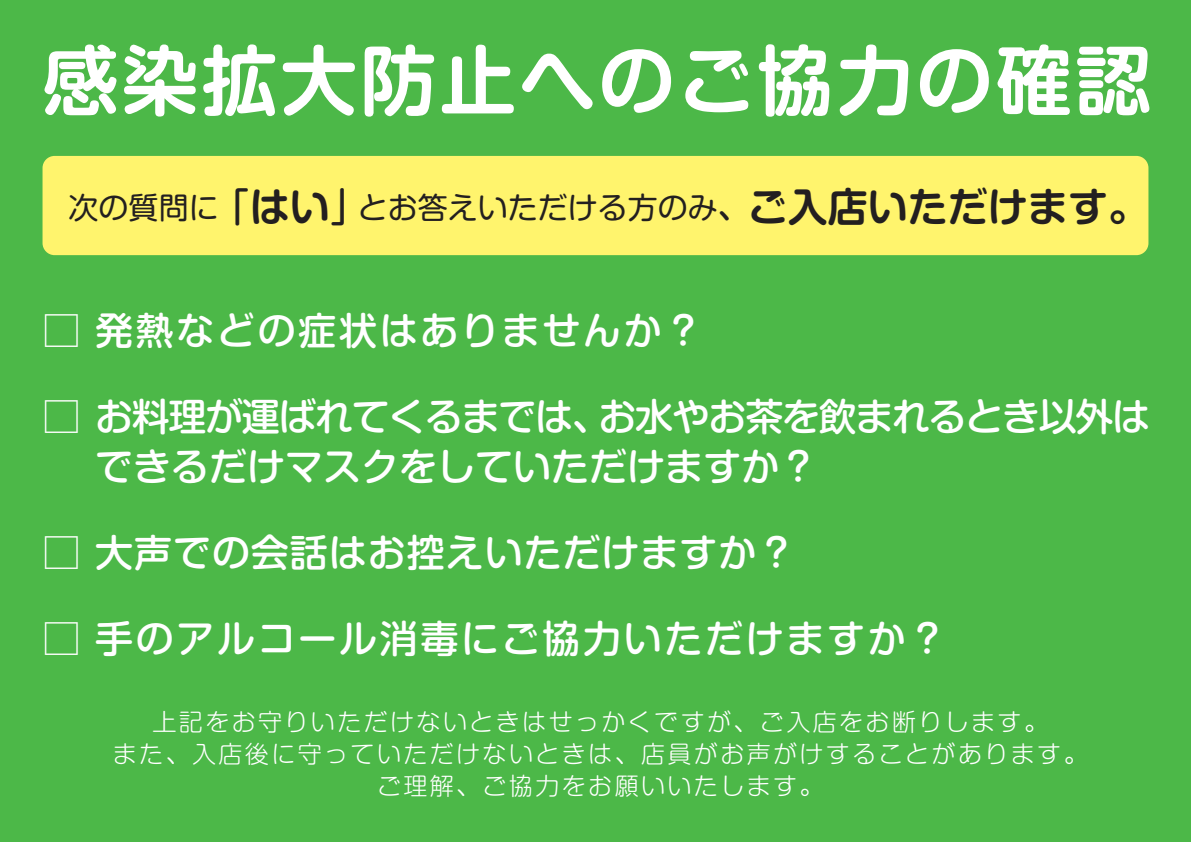
<style>
.page{position:relative;width:1191px;height:842px;background:#4cb848}
.page>*{position:absolute;margin:0;border:0;box-sizing:border-box;transform-origin:0 0}
.t1{font:700 76px "Shin M Go Pro De";letter-spacing:.045em;color:#fff}
.t2{font:500 38px/50px "Shin M Go Pro";letter-spacing:-.035em;color:#fff}
.t3{font:500 38px "Shin M Go Pro";letter-spacing:.07em;color:#fff}
.t4{font:500 38px "Shin M Go Pro";letter-spacing:.025em;color:#fff}
.t5{font:30px "Shin M Go Pro";color:#231f20}
.t6{font:300 24px/32px "Shin M Go Pro";letter-spacing:.1em;color:#fff;text-align:center}
.s1{font-size:40px}
.s2{font-family:"Shin M Go Pro De";font-weight:700;font-size:40px}
.s3{font-weight:500}
</style>
<div class="page">
<div style="left:43px;top:156px;width:1105px;height:99px;background:#fff46d;border-radius:12px"></div>
<h1 class="t1" style="left:43px;top:19px;width:1110px">感染拡大防止へのご協力の確認</h1>
<p class="t5" style="left:69px;top:183px;width:1080px">次の質問に<span class="s1">「</span><span class="s2">はい</span><span class="s1">」</span>とお答えいただける方のみ<span class="s3">、</span><span class="s2">ご入店いただけます。</span></p>
<h2 class="t3" style="left:43px;top:300px;width:661px">□ 発熱などの症状はありませんか？</h2>
<h2 class="t2" style="left:43px;top:387px;width:1109px">□ お料理が運ばれてくるまでは、お水やお茶を飲まれるとき以外は　 できるだけマスクをしていただけますか？</h2>
<h2 class="t4" style="left:43px;top:522px;width:754px">□ 大声での会話はお控えいただけますか？</h2>
<h2 class="t3" style="left:43px;top:608px;width:905px">□ 手のアルコール消毒にご協力いただけますか？</h2>
<p class="t6" style="left:113px;top:703px;width:976px">上記をお守りいただけないときはせっかくですが、ご入店をお断りします。<br>また、入店後に守っていただけないときは、店員がお声がけすることがあります。ご理解、ご協力をお願いいたします。</p>
</div>
